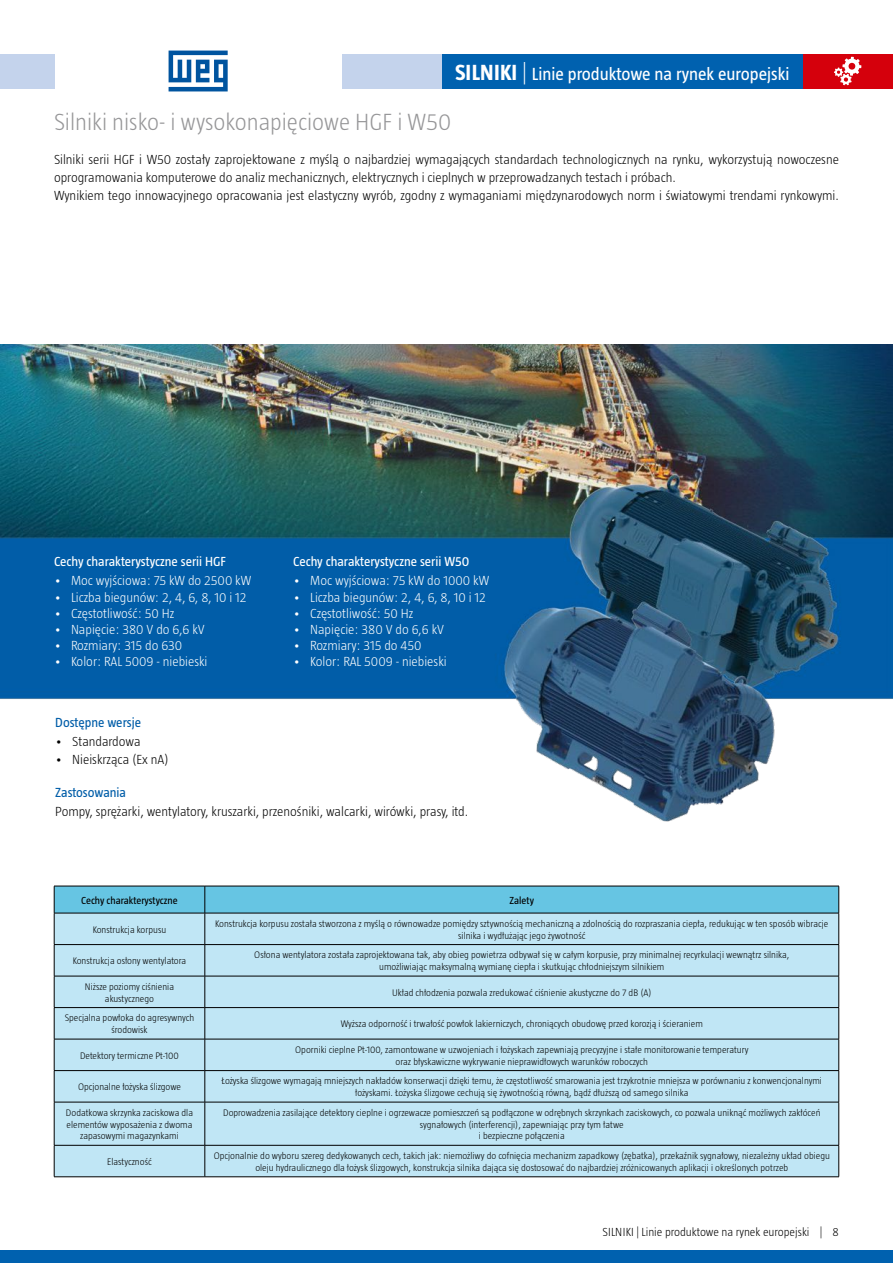
<style>
.page{position:relative;width:893px;height:1263px;background:#fff}
.page>*{position:absolute;margin:0;border:0;box-sizing:border-box;transform-origin:0 0}
.t1{font:300 24px "Taz";color:#969698}
.t2{font:18px "Taz";color:#fff}
.t3{font:300 13.5px/18px "Taz";color:#000}
.t4{font:300 13.5px "Taz";color:#fff}
.t5{font:13.5px "Taz";color:#fff}
.t6{font:13.5px "Taz";color:#005da8}
.t7{font:300 12px "Taz";color:#000}
.t8{font:10.5px "Taz";color:#000}
.t9{font:300 9.75px/11.7px "Taz";color:#000;text-align:center}
.s1{font-weight:700;font-size:22.5px}
.s2{font-weight:300;font-size:22.5px}
</style>
<div class="page">
<div style="left:0;top:1250px;width:893px;height:13px;background:#0061af"></div>
<img style="left:0;top:344px;width:893px;height:805px">
<div style="left:342px;top:54px;width:100px;height:34px;background:#c4d3ec"></div>
<div style="left:802px;top:54px;width:91px;height:34px;background:#d5000c"></div>
<div style="left:442px;top:54px;width:360px;height:34px;background:#0061af"></div>
<div style="left:0;top:54px;width:54px;height:34px;background:#c4d3ec"></div>
<svg style="left:169px;top:51px;width:59px;height:40px"></svg>
<div style="left:55px;top:914px;width:783px;height:262px;background:#c0e6f5"></div>
<svg style="left:54px;top:886px;width:785px;height:27px;background:#61bcd8"></svg>
<hr style="left:54px;top:913px;width:151px;height:1px;background:#000">
<hr style="left:54px;top:913px;width:1px;height:31px;background:#000">
<hr style="left:205px;top:913px;width:634px;height:1px;background:#000">
<hr style="left:205px;top:913px;width:1px;height:31px;background:#000">
<hr style="left:838px;top:913px;width:1px;height:31px;background:#000">
<hr style="left:54px;top:944px;width:151px;height:1px;background:#000">
<hr style="left:54px;top:945px;width:1px;height:31px;background:#000">
<hr style="left:205px;top:944px;width:634px;height:1px;background:#000">
<hr style="left:205px;top:945px;width:1px;height:31px;background:#000">
<hr style="left:838px;top:945px;width:1px;height:31px;background:#000">
<hr style="left:54px;top:976px;width:151px;height:1px;background:#000">
<hr style="left:54px;top:976px;width:1px;height:31px;background:#000">
<hr style="left:205px;top:976px;width:634px;height:1px;background:#000">
<hr style="left:205px;top:976px;width:1px;height:31px;background:#000">
<hr style="left:838px;top:976px;width:1px;height:31px;background:#000">
<hr style="left:54px;top:1007px;width:151px;height:1px;background:#000">
<hr style="left:54px;top:1008px;width:1px;height:31px;background:#000">
<hr style="left:205px;top:1007px;width:634px;height:1px;background:#000">
<hr style="left:205px;top:1008px;width:1px;height:31px;background:#000">
<hr style="left:838px;top:1008px;width:1px;height:31px;background:#000">
<hr style="left:54px;top:1039px;width:151px;height:1px;background:#000">
<hr style="left:54px;top:1039px;width:1px;height:31px;background:#000">
<hr style="left:205px;top:1039px;width:634px;height:1px;background:#000">
<hr style="left:205px;top:1039px;width:1px;height:31px;background:#000">
<hr style="left:838px;top:1039px;width:1px;height:31px;background:#000">
<hr style="left:54px;top:1070px;width:151px;height:1px;background:#000">
<hr style="left:54px;top:1071px;width:1px;height:31px;background:#000">
<hr style="left:205px;top:1070px;width:634px;height:1px;background:#000">
<hr style="left:205px;top:1071px;width:1px;height:31px;background:#000">
<hr style="left:838px;top:1071px;width:1px;height:31px;background:#000">
<hr style="left:54px;top:1102px;width:151px;height:1px;background:#000">
<hr style="left:54px;top:1102px;width:1px;height:43px;background:#000">
<hr style="left:205px;top:1102px;width:634px;height:1px;background:#000">
<hr style="left:205px;top:1102px;width:1px;height:43px;background:#000">
<hr style="left:838px;top:1102px;width:1px;height:43px;background:#000">
<hr style="left:54px;top:1145px;width:151px;height:1px;background:#000">
<hr style="left:54px;top:1145px;width:1px;height:31px;background:#000">
<hr style="left:205px;top:1145px;width:634px;height:1px;background:#000">
<hr style="left:205px;top:1145px;width:1px;height:31px;background:#000">
<hr style="left:838px;top:1145px;width:1px;height:31px;background:#000">
<hr style="left:54px;top:1176px;width:151px;height:1px;background:#000">
<hr style="left:205px;top:1176px;width:634px;height:1px;background:#000">
<svg style="left:834px;top:57px;width:27px;height:28px"></svg>
<h2 class="t2" style="left:455px;top:64px;width:336px"><span class="s1">SILNIKI</span> <span class="s2">|</span> Linie produktowe na rynek europejski</h2>
<h1 class="t1" style="left:54px;top:108px;width:399px">Silniki nisko- i wysokonapięciowe HGF i W50</h1>
<p class="t3" style="left:54px;top:150px;width:786px">Silniki serii HGF i W50 zostały zaprojektowane z myślą o najbardziej wymagających standardach technologicznych na rynku, wykorzystują nowoczesne oprogramowania komputerowe do analiz mechanicznych, elektrycznych i cieplnych w przeprowadzanych testach i próbach.<br>Wynikiem tego innowacyjnego opracowania jest elastyczny wyrób, zgodny z wymaganiami międzynarodowych norm i światowymi trendami rynkowymi.</p>
<h3 class="t5" style="left:54px;top:554px;width:174px">Cechy charakterystyczne serii HGF</h3>
<h3 class="t4" style="left:54px;top:573px;width:199px">• Moc wyjściowa: 75 kW do 2500 kW</h3>
<h3 class="t4" style="left:54px;top:589px;width:194px">• Liczba biegunów: 2, 4, 6, 8, 10 i 12</h3>
<h3 class="t4" style="left:54px;top:606px;width:122px">• Częstotliwość: 50 Hz</h3>
<h3 class="t4" style="left:54px;top:622px;width:152px">• Napięcie: 380 V do 6,6 kV</h3>
<h3 class="t4" style="left:54px;top:638px;width:130px">• Rozmiary: 315 do 630</h3>
<h3 class="t4" style="left:54px;top:654px;width:155px">• Kolor: RAL 5009 - niebieski</h3>
<h3 class="t5" style="left:293px;top:554px;width:178px">Cechy charakterystyczne serii W50</h3>
<h3 class="t4" style="left:293px;top:573px;width:197px">• Moc wyjściowa: 75 kW do 1000 kW</h3>
<h3 class="t4" style="left:293px;top:589px;width:194px">• Liczba biegunów: 2, 4, 6, 8, 10 i 12</h3>
<h3 class="t4" style="left:293px;top:606px;width:122px">• Częstotliwość: 50 Hz</h3>
<h3 class="t4" style="left:293px;top:622px;width:152px">• Napięcie: 380 V do 6,6 kV</h3>
<h3 class="t4" style="left:293px;top:638px;width:130px">• Rozmiary: 315 do 450</h3>
<h3 class="t4" style="left:293px;top:654px;width:155px">• Kolor: RAL 5009 - niebieski</h3>
<h3 class="t6" style="left:55px;top:715px;width:87px">Dostępne wersje</h3>
<h3 class="t3" style="left:55px;top:732px;width:87px">• Standardowa</h3>
<h3 class="t3" style="left:55px;top:750px;width:115px">• Nieiskrząca (Ex nA)</h3>
<h3 class="t6" style="left:55px;top:784px;width:72px">Zastosowania</h3>
<h3 class="t3" style="left:55px;top:802px;width:414px">Pompy, sprężarki, wentylatory, kruszarki, przenośniki, walcarki, wirówki, prasy, itd.</h3>
<p class="t8" style="left:81px;top:894px;width:98px">Cechy charakterystyczne</p>
<p class="t8" style="left:510px;top:894px;width:26px">Zalety</p>
<p class="t9" style="left:93px;top:923px;width:75px">Konstrukcja korpusu</p>
<p class="t9" style="left:215px;top:917px;width:615px">Konstrukcja korpusu została stworzona z myślą o równowadze pomiędzy sztywnością mechaniczną a zdolnością do rozpraszania ciepła, redukując w ten sposób wibracje silnika i wydłużając jego żywotność</p>
<p class="t9" style="left:73px;top:955px;width:115px">Konstrukcja osłony wentylatora</p>
<p class="t9" style="left:254px;top:949px;width:536px">Osłona wentylatora została zaprojektowana tak, aby obieg powietrza odbywał się w całym korpusie, przy minimalnej recyrkulacji wewnątrz silnika, umożliwiając maksymalną wymianę ciepła i skutkując chłodniejszym silnikiem</p>
<p class="t9" style="left:85px;top:980px;width:91px">Niższe poziomy ciśnienia akustycznego</p>
<p class="t9" style="left:392px;top:986px;width:261px">Układ chłodzenia pozwala zredukować ciśnienie akustyczne do 7 dB (A)</p>
<p class="t9" style="left:65px;top:1012px;width:131px">Specjalna powłoka do agresywnych środowisk</p>
<p class="t9" style="left:341px;top:1018px;width:364px">Wyższa odporność i trwałość powłok lakierniczych, chroniących obudowę przed korozją i ścieraniem</p>
<p class="t9" style="left:80px;top:1049px;width:100px">Detektory termiczne Pt-100</p>
<p class="t9" style="left:295px;top:1044px;width:455px">Oporniki cieplne Pt-100, zamontowane w uzwojeniach i łożyskach zapewniają precyzyjne i stałe monitorowanie temperatury oraz błyskawiczne wykrywanie nieprawidłowych warunków roboczych</p>
<p class="t9" style="left:78px;top:1081px;width:104px">Opcjonalne łożyska ślizgowe</p>
<p class="t9" style="left:222px;top:1075px;width:602px">Łożyska ślizgowe wymagają mniejszych nakładów konserwacji dzięki temu, że częstotliwość smarowania jest trzykrotnie mniejsza w porównaniu z konwencjonalnymi łożyskami. Łożyska ślizgowe cechują się żywotnością równą, bądź dłuższą od samego silnika</p>
<p class="t9" style="left:66px;top:1107px;width:129px">Dodatkowa skrzynka zaciskowa dla elementów wyposażenia z dwoma zapasowymi magazynkami</p>
<p class="t9" style="left:223px;top:1107px;width:599px">Doprowadzenia zasilające detektory cieplne i ogrzewacze pomieszczeń są podłączone w odrębnych skrzynkach zaciskowych, co pozwala uniknąć możliwych zakłóceń sygnałowych (interferencji), zapewniając przy tym łatwe<br>i bezpieczne połączenia</p>
<p class="t9" style="left:107px;top:1156px;width:46px">Elastyczność</p>
<p class="t9" style="left:214px;top:1150px;width:618px">Opcjonalnie do wyboru szereg dedykowanych cech, takich jak: niemożliwy do cofnięcia mechanizm zapadkowy (zębatka), przekaźnik sygnałowy, niezależny układ obiegu oleju hydraulicznego dla łożysk ślizgowych, konstrukcja silnika dająca się dostosować do najbardziej zróżnicowanych aplikacji i określonych potrzeb</p>
<p class="t7" style="left:602px;top:1225px;width:238px">SILNIKI | Linie produktowe na rynek europejski | 8</p>
</div>
